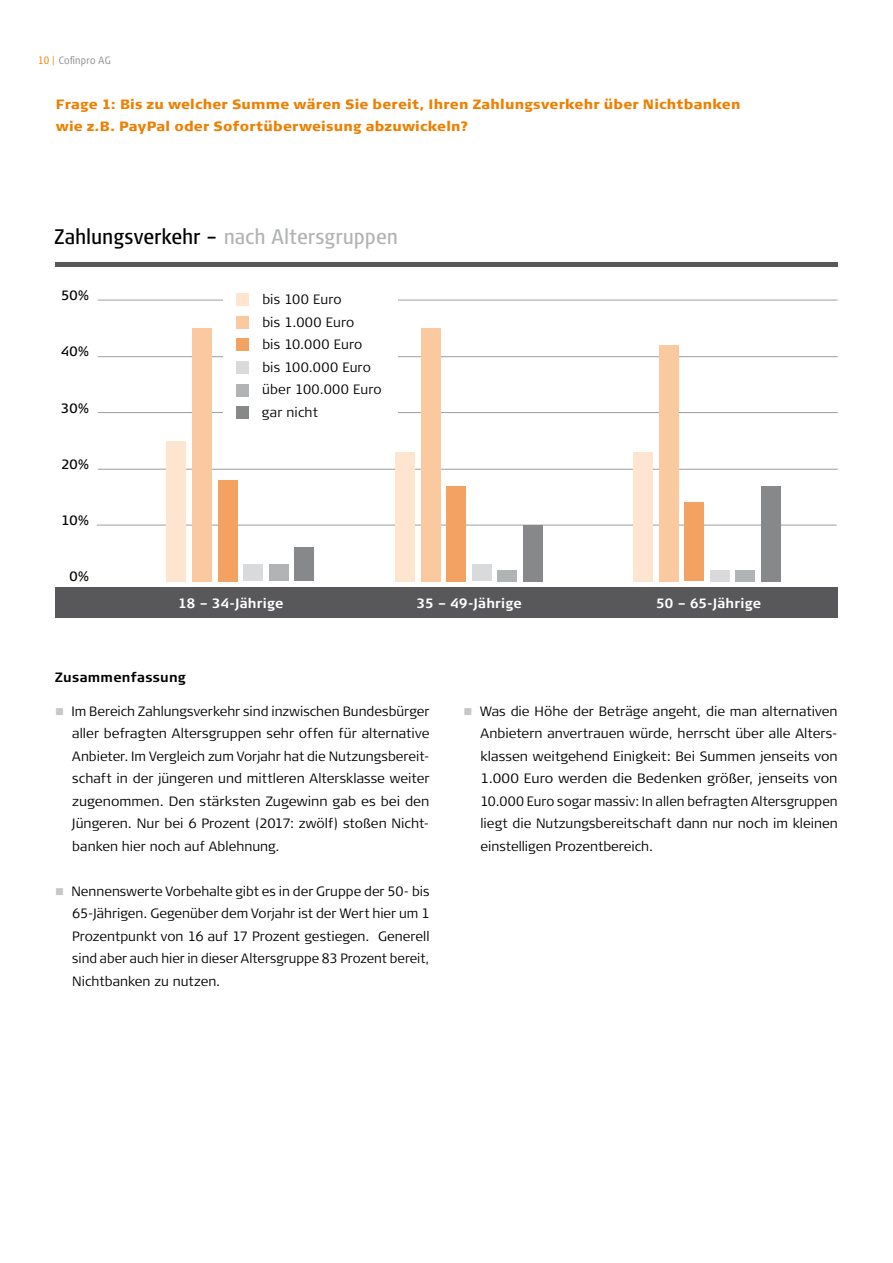
<style>
.page{position:relative;width:893px;height:1263px;background:#fff}
.page>*{position:absolute;margin:0;border:0;box-sizing:border-box;transform-origin:0 0}
.t1{font:21px "Signa Cond Column";letter-spacing:-.005em;color:#b1b3b4}
.t2{font:300 13.5px/22.5px "Signa Column";color:#000;text-align:justify}
.t3{font:900 13.5px/22.5px "Signa Column";letter-spacing:.015em;color:#ee7f00}
.t4{font:700 13.5px "Signa Column";letter-spacing:.015em;color:#fff}
.t5{font:13.5px "Signa Column";color:#000}
.t6{font:700 13.5px "Signa Column";letter-spacing:.015em;color:#000}
.t7{font:300 10.5px "Signa Cond Column";letter-spacing:.02em;color:#87888a}
.s1{color:#ee7f00}
.s2{color:#000}
</style>
<div class="page">
<hr style="left:98px;top:300px;width:740px;height:1px;background:#9c9e9f">
<hr style="left:98px;top:469px;width:740px;height:1px;background:#9c9e9f">
<hr style="left:97px;top:525px;width:740px;height:1px;background:#9c9e9f">
<hr style="left:98px;top:412px;width:740px;height:1px;background:#9c9e9f">
<hr style="left:98px;top:356px;width:740px;height:1px;background:#9c9e9f">
<hr style="left:55px;top:262px;width:783px;height:4px;background:#58585a">
<div style="left:55px;top:587px;width:783px;height:31px;background:#58585a"></div>
<div style="left:223px;top:280px;width:174px;height:152px;background:#fff"></div>
<div style="left:236px;top:293px;width:13px;height:13px;background:#fde5d0"></div>
<div style="left:236px;top:316px;width:13px;height:13px;background:#fac9a0"></div>
<div style="left:236px;top:338px;width:13px;height:13px;background:#f4a261"></div>
<div style="left:236px;top:361px;width:13px;height:13px;background:#d9dadb"></div>
<div style="left:236px;top:384px;width:13px;height:12px;background:#b1b3b4"></div>
<div style="left:236px;top:406px;width:13px;height:13px;background:#87888a"></div>
<div style="left:167px;top:441px;width:19px;height:140px;background:#fde5d0"></div>
<div style="left:192px;top:328px;width:20px;height:253px;background:#fac9a0"></div>
<div style="left:218px;top:480px;width:19px;height:101px;background:#f4a261"></div>
<div style="left:294px;top:548px;width:20px;height:33px;background:#87888a"></div>
<div style="left:243px;top:564px;width:20px;height:17px;background:#d9dadb"></div>
<div style="left:269px;top:564px;width:19px;height:17px;background:#b1b3b4"></div>
<div style="left:395px;top:452px;width:20px;height:129px;background:#fde5d0"></div>
<div style="left:634px;top:452px;width:19px;height:129px;background:#fde5d0"></div>
<div style="left:421px;top:328px;width:19px;height:253px;background:#fac9a0"></div>
<div style="left:659px;top:345px;width:19px;height:236px;background:#fac9a0"></div>
<div style="left:446px;top:486px;width:20px;height:95px;background:#f4a261"></div>
<div style="left:685px;top:503px;width:19px;height:78px;background:#f4a261"></div>
<div style="left:523px;top:525px;width:19px;height:56px;background:#87888a"></div>
<div style="left:761px;top:486px;width:19px;height:95px;background:#87888a"></div>
<div style="left:472px;top:564px;width:19px;height:17px;background:#d9dadb"></div>
<div style="left:710px;top:570px;width:19px;height:11px;background:#d9dadb"></div>
<div style="left:497px;top:570px;width:20px;height:11px;background:#b1b3b4"></div>
<div style="left:736px;top:570px;width:19px;height:11px;background:#b1b3b4"></div>
<p class="t7" style="left:38px;top:54px;width:74px"><span class="s1">10 |</span> Cofinpro AG</p>
<p class="t3" style="left:56px;top:93px;width:686px">Frage 1: Bis zu welcher Summe wären Sie bereit, Ihren Zahlungsverkehr über Nichtbanken wie z.B. PayPal oder Sofortüberweisung abzuwickeln?</p>
<h1 class="t1" style="left:54px;top:225px;width:345px"><span class="s2">Zahlungsverkehr –</span> nach Altersgruppen</h1>
<p class="t5" style="left:61px;top:288px;width:30px">50%</p>
<p class="t5" style="left:61px;top:344px;width:30px">40%</p>
<p class="t5" style="left:61px;top:400px;width:30px">30%</p>
<p class="t5" style="left:61px;top:456px;width:29px">20%</p>
<p class="t5" style="left:62px;top:513px;width:29px">10%</p>
<p class="t5" style="left:69px;top:569px;width:21px">0%</p>
<p class="t2" style="left:262px;top:288px;width:121px;text-align:left">bis 100 Euro<br>bis 1.000 Euro<br>bis 10.000 Euro bis 100.000 Euro über 100.000 Euro gar nicht</p>
<p class="t4" style="left:179px;top:595px;width:106px">18 – 34-Jährige</p>
<p class="t4" style="left:417px;top:595px;width:106px">35 – 49-Jährige</p>
<p class="t4" style="left:656px;top:595px;width:106px">50 – 65-Jährige</p>
<p class="t6" style="left:55px;top:669px;width:132px">Zusammenfassung</p>
<p class="t2" style="left:71px;top:700px;width:360px">Im Bereich Zahlungsverkehr sind inzwischen Bundesbürger aller befragten Altersgruppen sehr offen für alternative Anbieter. Im Vergleich zum Vorjahr hat die Nutzungsbereit&shy;schaft in der jüngeren und mittleren Altersklasse weiter zugenommen. Den stärksten Zugewinn gab es bei den Jüngeren. Nur bei 6 Prozent (2017: zwölf) stoßen Nicht&shy;banken hier noch auf Ablehnung.</p>
<p class="t2" style="left:71px;top:880px;width:360px">Nennenswerte Vorbehalte gibt es in der Gruppe der 50- bis 65-Jährigen. Gegenüber dem Vorjahr ist der Wert hier um 1<br>Prozentpunkt von 16 auf 17 Prozent gestiegen. Generell sind aber auch hier in dieser Altersgruppe 83 Prozent bereit, Nichtbanken zu nutzen.</p>
<p class="t2" style="left:480px;top:700px;width:360px">Was die Höhe der Beträge angeht, die man alternativen Anbietern anvertrauen würde, herrscht über alle Alters&shy;klassen weitgehend Einigkeit: Bei Summen jenseits von 1.000 Euro werden die Bedenken größer, jenseits von 10.000 Euro sogar massiv: In allen befragten Altersgruppen liegt die Nutzungsbereitschaft dann nur noch im kleinen einstelligen Prozentbereich.</p>
</div>
